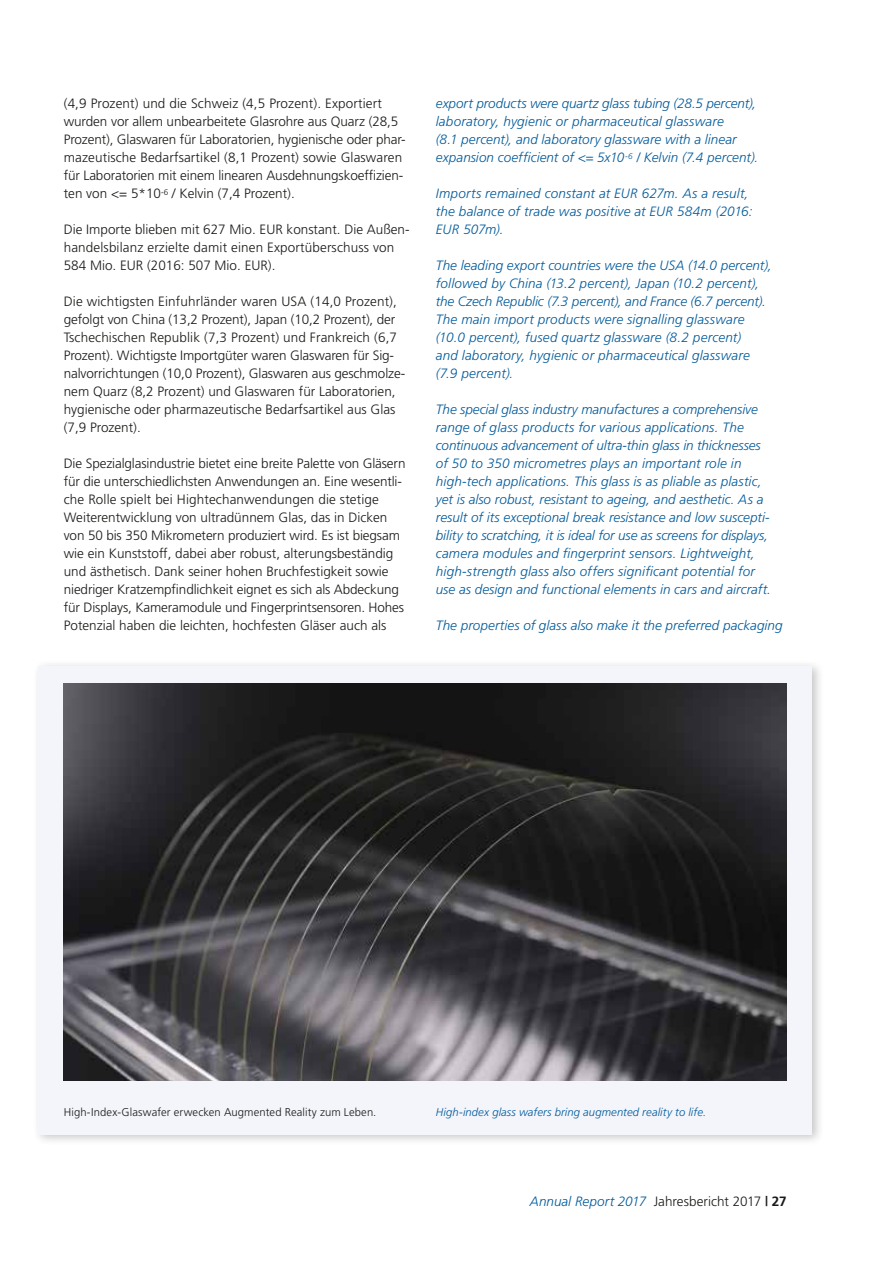
<style>
.page{position:relative;width:893px;height:1263px;background:#fff}
.page>*{position:absolute;margin:0;border:0;box-sizing:border-box;transform-origin:0 0}
.t1{font:300 13.5px/18px "Frutiger";color:#1a1a18}
.t2{font:italic 300 13.5px/18px "Frutiger";letter-spacing:.005em;color:#005a9b}
.t3{font:300 11.25px "Frutiger";letter-spacing:.01em;color:#1a1a18}
.t4{font:italic 300 11.25px "Frutiger";letter-spacing:.01em;color:#005a9b}
.s1{font-style:italic;color:#005a9b}
.s2{font-weight:700}
</style>
<div class="page">
<div style="left:32px;top:660px;width:792px;height:486px;background:#1a1a18;opacity:.25"></div>
<div style="left:38px;top:666px;width:774px;height:468px;background:#f3f5fa"></div>
<img style="left:64px;top:683px;width:723px;height:397px">
<p class="t1" style="left:64px;top:94px;width:343px">(4,9 Prozent) und die Schweiz (4,5 Prozent). Exportiert wurden vor allem unbearbeitete Glasrohre aus Quarz (28,5<br>Prozent), Glaswaren für Laboratorien, hygienische oder phar&shy;mazeutische Bedarfsartikel (8,1 Prozent) sowie Glaswaren für Laboratorien mit einem linearen Ausdehnungskoeffizien&shy;ten von &lt;= 5*10<sup>-6</sup> / Kelvin (7,4 Prozent).</p>
<p class="t1" style="left:64px;top:220px;width:347px">Die Importe blieben mit 627 Mio. EUR konstant. Die Außen&shy;handelsbilanz erzielte damit einen Exportüberschuss von<br>584 Mio. EUR (2016: 507 Mio. EUR).</p>
<p class="t1" style="left:64px;top:292px;width:343px">Die wichtigsten Einfuhrländer waren USA (14,0 Prozent), gefolgt von China (13,2 Prozent), Japan (10,2 Prozent), der Tschechischen Republik (7,3 Prozent) und Frankreich (6,7<br>Prozent). Wichtigste Importgüter waren Glaswaren für Sig&shy;nalvorrichtungen (10,0 Prozent), Glaswaren aus geschmolze&shy;nem Quarz (8,2 Prozent) und Glaswaren für Laboratorien, hygienische oder pharmazeutische Bedarfsartikel aus Glas (7,9 Prozent).</p>
<p class="t1" style="left:64px;top:454px;width:343px">Die Spezialglasindustrie bietet eine breite Palette von Gläsern für die unterschiedlichsten Anwendungen an. Eine wesentli&shy;che Rolle spielt bei Hightechanwendungen die stetige Weiterentwicklung von ultradünnem Glas, das in Dicken von 50 bis 350 Mikrometern produziert wird. Es ist biegsam wie ein Kunststoff, dabei aber robust, alterungsbeständig und ästhetisch. Dank seiner hohen Bruchfestigkeit sowie niedriger Kratzempfindlichkeit eignet es sich als Abdeckung für Displays, Kameramodule und Fingerprintsensoren. Hohes Potenzial haben die leichten, hochfesten Gläser auch als</p>
<p class="t2" style="left:436px;top:94px;width:324px">export products were quartz glass tubing (28.5 percent), laboratory, hygienic or pharmaceutical glassware<br>(8.1 percent), and laboratory glassware with a linear expansion coefficient of &lt;= 5x10<sup>-6</sup> / Kelvin (7.4 percent).</p>
<p class="t2" style="left:436px;top:184px;width:318px">Imports remained constant at EUR 627m. As a result, the balance of trade was positive at EUR 584m (2016:<br>EUR 507m).</p>
<p class="t2" style="left:436px;top:256px;width:337px">The leading export countries were the USA (14.0 percent), followed by China (13.2 percent), Japan (10.2 percent), the Czech Republic (7.3 percent), and France (6.7 percent).<br>The main import products were signalling glassware (10.0 percent), fused quartz glassware (8.2 percent)<br>and laboratory, hygienic or pharmaceutical glassware (7.9 percent).</p>
<p class="t2" style="left:436px;top:400px;width:336px">The special glass industry manufactures a comprehensive range of glass products for various applications. The continuous advancement of ultra-thin glass in thicknesses of 50 to 350 micrometres plays an important role in high-tech applications. This glass is as pliable as plastic, yet is also robust, resistant to ageing, and aesthetic. As a result of its exceptional break resistance and low suscepti&shy;bility to scratching, it is ideal for use as screens for displays, camera modules and fingerprint sensors. Lightweight, high-strength glass also offers significant potential for use as design and functional elements in cars and aircraft.</p>
<p class="t2" style="left:436px;top:616px;width:348px">The properties of glass also make it the preferred packaging</p>
<p class="t3" style="left:64px;top:1106px;width:314px">High-Index-Glaswafer erwecken Augmented Reality zum Leben.</p>
<p class="t4" style="left:436px;top:1106px;width:272px">High-index glass wafers bring augmented reality to life.</p>
<p class="t1" style="left:530px;top:1192px;width:258px"><span class="s1">Annual Report 2017</span> Jahresbericht 2017 <span class="s2">| 27</span></p>
</div>
